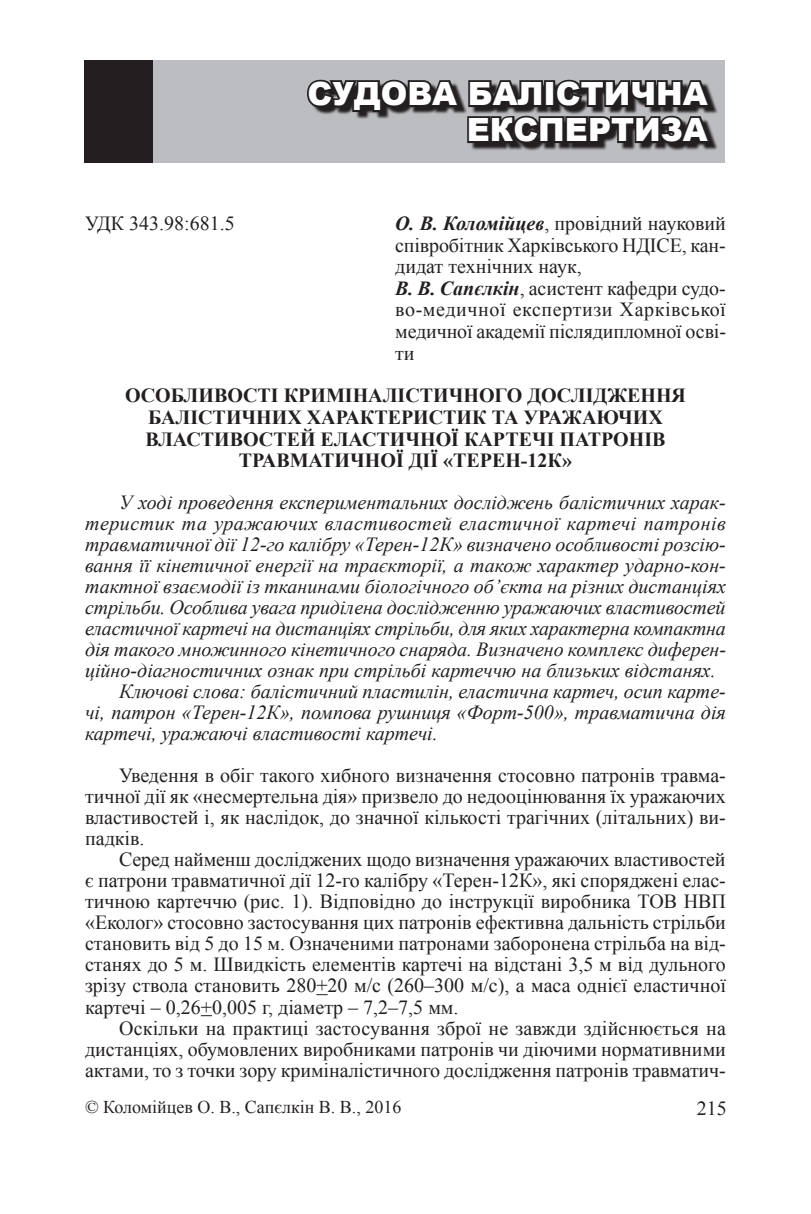
<style>
.page{position:relative;width:811px;height:1214px;background:#fff}
.page>*{position:absolute;margin:0;border:0;box-sizing:border-box;transform-origin:0 0}
.t1{font:900 32px/36px "Arial";color:#fff;text-align:right}
.t2{font:20px/21px "Times New Roman";color:#231f20;text-align:justify}
.t3{font:italic 20px "Times New Roman";color:#231f20}
.t4{font:700 20px/21.6px "Times New Roman";color:#231f20;text-align:center}
.t5{font:italic 20px "Times New Roman";letter-spacing:.025em;color:#231f20}
.t6{font:18px "Times New Roman";color:#231f20}
.s1{font-weight:700;font-style:italic}
</style>
<div class="page">
<div style="left:147px;top:61px;width:578px;height:102px;background:#bcbdc0"></div>
<svg style="left:471px;top:98px;width:247px;height:53px"></svg>
<svg style="left:307px;top:79px;width:406px;height:67px"></svg>
<div style="left:84px;top:61px;width:69px;height:102px;background:#231f20"></div>
<svg style="left:316px;top:994px;width:12px;height:1px"></svg>
<h1 class="t1" style="left:307px;top:75px;width:402px">судова балістична експертиза</h1>
<p class="t2" style="left:85px;top:212px;width:151px">УДК 343.98:681.5</p>
<p class="t2" style="left:395px;top:212px;width:332px;line-height:21.6px;text-align:left"><span class="s1">О. В. Коломійцев</span>, провідний науковий співробітник Харківського НДІСЕ, кан&shy;дидат технічних наук,<br><span class="s1">В. В. Сапєлкін</span>, асистент кафедри судо&shy;во-медичної експертизи Харківської медичної академії післядипломної осві&shy;ти</p>
<p class="t4" style="left:125px;top:384px;width:562px">ОСОБЛИВОСТІ КРИМІНАЛІСТИЧНОГО ДОСЛІДЖЕННЯ БАЛІСТИЧНИХ ХАРАКТЕРИСТИК ТА УРАЖАЮЧИХ ВЛАСТИВОСТЕЙ ЕЛАСТИЧНОЇ КАРТЕЧІ ПАТРОНІВ ТРАВМАТИЧНОЇ ДІЇ «ТЕРЕН-12К»</p>
<p class="t3" style="left:119px;top:488px;width:608px">У ході проведення експериментальних досліджень балістичних харак-</p>
<p class="t5" style="left:85px;top:509px;width:642px">теристик та уражаючих властивостей еластичної картечі патронів</p>
<p class="t3" style="left:85px;top:530px;width:642px">травматичної дії 12-го калібру «Терен-12К» визначено особливості розсію-</p>
<p class="t3" style="left:85px;top:551px;width:642px">вання її кінетичної енергії на траєкторії, а також характер ударно-кон-</p>
<p class="t3" style="left:85px;top:572px;width:642px">тактної взаємодії із тканинами біологічного об’єкта на різних дистанціях</p>
<p class="t3" style="left:85px;top:593px;width:642px">стрільби. Особлива увага приділена дослідженню уражаючих властивостей</p>
<p class="t3" style="left:85px;top:614px;width:642px">еластичної картечі на дистанціях стрільби, для яких характерна компактна</p>
<p class="t3" style="left:85px;top:635px;width:642px">дія такого множинного кінетичного снаряда. Визначено комплекс диферен-</p>
<p class="t3" style="left:85px;top:656px;width:632px">ційно-діагностичних ознак при стрільбі картеччю на близьких відстанях.</p>
<p class="t3" style="left:119px;top:677px;width:608px">Ключові слова: балістичний пластилін, еластична картеч, осип карте-</p>
<p class="t3" style="left:85px;top:698px;width:642px">чі, патрон «Терен-12К», помпова рушниця «Форт-500», травматична дія</p>
<p class="t3" style="left:85px;top:719px;width:354px">картечі, уражаючі властивості картечі.</p>
<p class="t2" style="left:85px;top:764px;width:642px;text-indent:34px">Уведення в обіг такого хибного визначення стосовно патронів травма&shy;тичної дії як «несмертельна дія» призвело до недооцінювання їх уражаючих властивостей і, як наслідок, до значної кількості трагічних (літальних) ви&shy;падків.</p>
<p class="t2" style="left:85px;top:848px;width:642px;text-indent:34px">Серед найменш досліджених щодо визначення уражаючих властивостей є патрони травматичної дії 12-го калібру «Терен-12К», які споряджені елас&shy;тичною картеччю (рис. 1). Відповідно до інструкції виробника ТОВ НВП «Еколог» стосовно застосування цих патронів ефективна дальність стрільби становить від 5 до 15 м. Означеними патронами заборонена стрільба на від&shy;станях до 5 м. Швидкість елементів картечі на відстані 3,5 м від дульного зрізу ствола становить 280+20 м/с (260–300 м/с), а маса однієї еластичної картечі – 0,26+0,005 г, діаметр – 7,2–7,5 мм.</p>
<p class="t2" style="left:85px;top:1016px;width:642px;text-indent:34px">Оскільки на практиці застосування зброї не завжди здійснюється на дистанціях, обумовлених виробниками патронів чи діючими нормативними актами, то з точки зору криміналістичного дослідження патронів травматич-</p>
<p class="t6" style="left:85px;top:1095px;width:318px">© Коломійцев О. В., Сапєлкін В. В., 2016</p>
<p class="t2" style="left:697px;top:1097px;width:31px">215</p>
</div>
